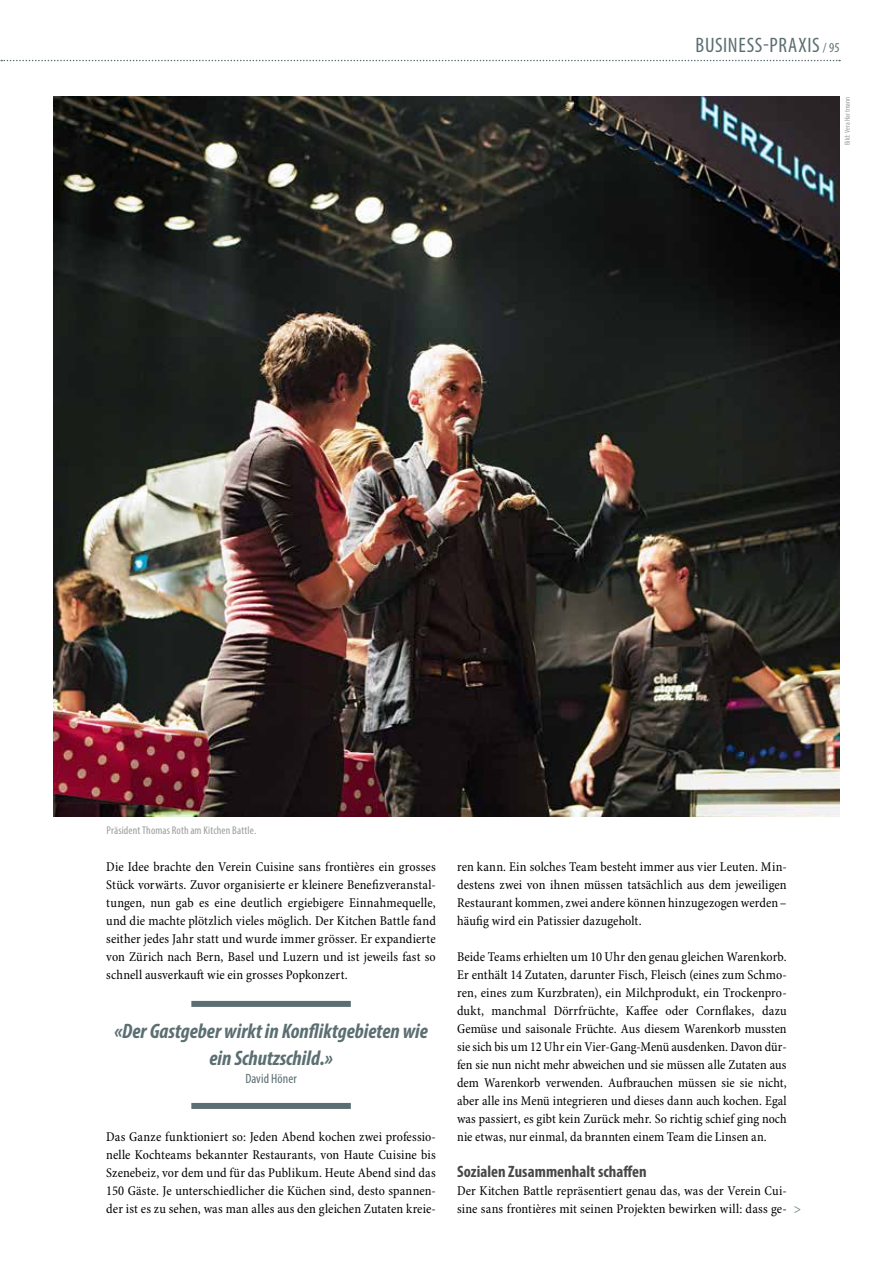
<style>
.page{position:relative;width:893px;height:1263px;background:#fff}
.page>*{position:absolute;margin:0;border:0;box-sizing:border-box;transform-origin:0 0}
.t1{font:italic 700 condensed 21px/27px "Myriad Pro";color:#5b6e71;text-align:center}
.t2{font:condensed 21px "Myriad Pro";letter-spacing:.03em;color:#5b6e71}
.t3{font:700 condensed 16.5px "Myriad Pro";letter-spacing:.005em;color:#484847}
.t4{font:condensed 13.5px/18px "Minion Pro";letter-spacing:.005em;color:#000;text-align:justify}
.t5{font:condensed 13.5px "Myriad Pro";letter-spacing:.005em;color:#5b6e71}
.t6{font:condensed 13.5px "Minion Pro";color:#5b6e71}
.t7{font:condensed 11.25px "Myriad Pro";letter-spacing:.015em;color:#9c9c9d}
.t8{font:condensed 7.5px "Myriad Pro";letter-spacing:.02em;color:#9c9c9d}
.s1{font-size:13.5px}
</style>
<div class="page">
<img style="left:53px;top:97px;width:787px;height:720px">
<div style="left:191px;top:1001px;width:160px;height:6px;background:#5b6e71"></div>
<div style="left:191px;top:1103px;width:160px;height:6px;background:#5b6e71"></div>
<svg style="left:1px;top:60px;width:839px;height:1px"></svg>
<h1 class="t2" style="left:696px;top:32px;width:146px">BUSINESS-PRAXIS <span class="s1">/ 95</span></h1>
<p class="t8" style="left:843px;top:145px;width:50px;rotate:-90deg">Bild: Vera Hartmann</p>
<p class="t7" style="left:107px;top:824px;width:151px">Präsident Thomas Roth am Kitchen Battle.</p>
<p class="t4" style="left:106px;top:858px;width:331px">Die Idee brachte den Verein Cuisine sans frontières ein grosses Stück vorwärts. Zuvor organisierte er kleinere Benefizveranstal&shy;tungen, nun gab es eine deutlich ergiebigere Einnahmequelle, und die machte plötzlich vieles möglich. Der Kitchen Battle fand seither jedes Jahr statt und wurde immer grösser. Er expandierte von Zürich nach Bern, Basel und Luzern und ist jeweils fast so schnell ausverkauft wie ein grosses Popkonzert.</p>
<h1 class="t1" style="left:114px;top:1017px;width:315px">«Der Gastgeber wirkt in Konfliktgebieten wie ein Schutzschild.»</h1>
<p class="t5" style="left:245px;top:1070px;width:53px">David Höner</p>
<p class="t4" style="left:106px;top:1128px;width:331px">Das Ganze funktioniert so: Jeden Abend kochen zwei professio&shy;nelle Kochteams bekannter Restaurants, von Haute Cuisine bis Szenebeiz, vor dem und für das Publikum. Heute Abend sind das 150 Gäste. Je unterschiedlicher die Küchen sind, desto spannen&shy;der ist es zu sehen, was man alles aus den gleichen Zutaten kreie-</p>
<p class="t4" style="left:457px;top:858px;width:331px">ren kann. Ein solches Team besteht immer aus vier Leuten. Min&shy;destens zwei von ihnen müssen tatsächlich aus dem jeweiligen Restaurant kommen, zwei andere können hinzugezogen werden– häufig wird ein Patissier dazugeholt.</p>
<p class="t4" style="left:457px;top:948px;width:331px">Beide Teams erhielten um 10 Uhr den genau gleichen Warenkorb.<br>Er enthält 14 Zutaten, darunter Fisch, Fleisch (eines zum Schmo&shy;ren, eines zum Kurzbraten), ein Milchprodukt, ein Trockenpro&shy;dukt, manchmal Dörrfrüchte, Kaffee oder Cornflakes, dazu Gemüse und saisonale Früchte. Aus diesem Warenkorb mussten sie sich bis um 12 Uhr ein Vier-Gang-Menü ausdenken. Davon dür&shy;fen sie nun nicht mehr abweichen und sie müssen alle Zutaten aus dem Warenkorb verwenden. Aufbrauchen müssen sie sie nicht, aber alle ins Menü integrieren und dieses dann auch kochen. Egal was passiert, es gibt kein Zurück mehr. So richtig schief ging noch nie etwas, nur einmal, da brannten einem Team die Linsen an.</p>
<p class="t3" style="left:457px;top:1161px;width:191px">Sozialen Zusammenhalt schaffen</p>
<p class="t4" style="left:457px;top:1182px;width:331px">Der Kitchen Battle repräsentiert genau das, was der Verein Cui&shy;sine sans frontières mit seinen Projekten bewirken will: dass ge-</p>
<p class="t6" style="left:794px;top:1200px;width:9px">&gt;</p>
</div>
